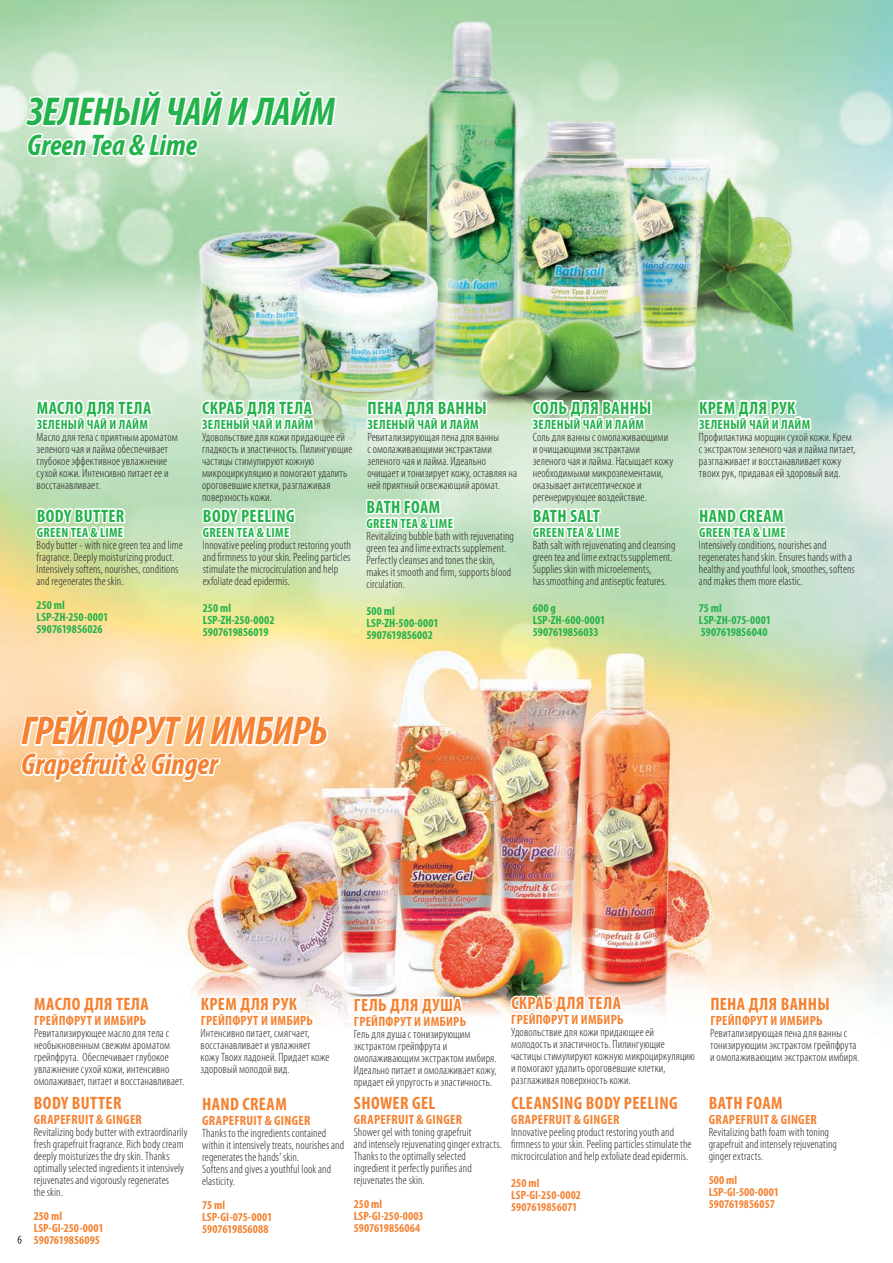
<style>
.page{position:relative;width:893px;height:1263px;background:#fff}
.page>*{position:absolute;margin:0;border:0;box-sizing:border-box;transform-origin:0 0}
.t1{font:italic 700 condensed 40.5px "Myriad Pro";letter-spacing:-.02em;color:#f48232}
.t2{font:italic 700 condensed 40.5px "Myriad Pro";letter-spacing:-.02em;color:#23b24b}
.t3{font:italic 700 condensed 30px "Myriad Pro";color:#f48232}
.t4{font:italic 700 condensed 30px "Myriad Pro";color:#23b24b}
.t5{font:700 condensed 18px "Myriad Pro";letter-spacing:.02em;color:#f48232}
.t6{font:700 condensed 18px "Myriad Pro";letter-spacing:.02em;color:#23b24b}
.t7{font:700 condensed 13.5px "Myriad Pro";letter-spacing:.02em;color:#f48232}
.t8{font:700 condensed 13.5px "Myriad Pro";letter-spacing:.02em;color:#23b24b}
.t9{font:300 condensed 12px/12px "Myriad Pro";letter-spacing:.01em;color:#231f20}
.t10{font:700 condensed 12px/12px "Myriad Pro";letter-spacing:.005em;color:#f48232}
.t11{font:700 condensed 12px/12px "Myriad Pro";letter-spacing:.005em;color:#23b24b}
</style>
<div class="page">
<img style="left:0;top:0;width:893px;height:1244px">
<svg style="left:23px;top:0;width:316px;height:159px"></svg>
<svg style="left:18px;top:708px;width:312px;height:444px"></svg>
<img style="left:350px;top:903px;width:120px;height:269px">
<img style="left:509px;top:902px;width:171px;height:238px">
<svg style="left:706px;top:903px;width:126px;height:248px"></svg>
<svg style="left:33px;top:290px;width:122px;height:290px;background:#d5e8cc"></svg>
<img style="left:199px;top:306px;width:117px;height:274px">
<img style="left:364px;top:306px;width:125px;height:265px">
<img style="left:529px;top:306px;width:124px;height:274px">
<svg style="left:696px;top:290px;width:117px;height:290px;background:#bfddc6"></svg>
<svg style="left:18px;top:1235px;width:4px;height:8px"></svg>
<h1 class="t2" style="left:27px;top:86px;width:309px">ЗЕЛЕНЫЙ ЧАЙ И ЛАЙМ</h1>
<h2 class="t4" style="left:27px;top:126px;width:171px">Green Tea &amp; Lime</h2>
<h3 class="t6" style="left:37px;top:396px;width:116px">МАСЛО ДЛЯ ТЕЛА</h3>
<p class="t8" style="left:37px;top:416px;width:113px">ЗЕЛЕНЫЙ ЧАЙ И ЛАЙМ</p>
<p class="t9" style="left:37px;top:431px;width:143px">Масло для тела с приятным ароматом зеленого чая и лайма обеспечивает глубокое эффективное увлажнение сухой кожи. Интенсивно питает ее и восстанавливает.</p>
<h3 class="t6" style="left:37px;top:505px;width:89px">BODY BUTTER</h3>
<p class="t8" style="left:37px;top:524px;width:88px">GREEN TEA &amp; LIME</p>
<p class="t9" style="left:37px;top:539px;width:148px">Body butter - with nice green tea and lime fragrance. Deeply moisturizing product.<br>Intensively softens, nourishes, conditions and regenerates the skin.</p>
<p class="t11" style="left:37px;top:599px;width:73px">250 ml<br>LSP-ZH-250-0001<br>5907619856026</p>
<h3 class="t6" style="left:202px;top:396px;width:111px">СКРАБ ДЛЯ ТЕЛА</h3>
<p class="t8" style="left:202px;top:416px;width:113px">ЗЕЛЕНЫЙ ЧАЙ И ЛАЙМ</p>
<p class="t9" style="left:202px;top:431px;width:152px">Удовольствие для кожи придающее ей гладкость и эластичность. Пилингующие частицы стимулируют кожную микроциркуляцию и помогают удалить ороговевшие клетки, разглаживая поверхность кожи.</p>
<h3 class="t6" style="left:203px;top:505px;width:93px">BODY PEELING</h3>
<p class="t8" style="left:203px;top:524px;width:88px">GREEN TEA &amp; LIME</p>
<p class="t9" style="left:203px;top:539px;width:150px">Innovative peeling product restoring youth and firmness to your skin. Peeling particles stimulate the microcirculation and help exfoliate dead epidermis.</p>
<p class="t11" style="left:203px;top:602px;width:73px">250 ml<br>LSP-ZH-250-0002<br>5907619856019</p>
<h3 class="t6" style="left:368px;top:396px;width:121px">ПЕНА ДЛЯ ВАННЫ</h3>
<p class="t8" style="left:368px;top:416px;width:113px">ЗЕЛЕНЫЙ ЧАЙ И ЛАЙМ</p>
<p class="t9" style="left:367px;top:431px;width:151px">Ревитализирующая пена для ванны<br>с омолаживающими экстрактами зеленого чая и лайма. Идеально очищает и тонизирует кожу, оставляя на ней приятный освежающий аромат.</p>
<h3 class="t6" style="left:367px;top:496px;width:75px">BATH FOAM</h3>
<p class="t8" style="left:367px;top:515px;width:88px">GREEN TEA &amp; LIME</p>
<p class="t9" style="left:366px;top:530px;width:149px">Revitalizing bubble bath with rejuvenating green tea and lime extracts supplement.<br>Perfectly cleanses and tones the skin, makes it smooth and firm, supports blood circulation.</p>
<p class="t11" style="left:366px;top:605px;width:74px">500 ml<br>LSP-ZH-500-0001<br>5907619856002</p>
<h3 class="t6" style="left:533px;top:396px;width:120px">СОЛЬ ДЛЯ ВАННЫ</h3>
<p class="t8" style="left:533px;top:416px;width:113px">ЗЕЛЕНЫЙ ЧАЙ И ЛАЙМ</p>
<p class="t9" style="left:533px;top:431px;width:142px">Соль для ванны с омолаживающими и очищающими экстрактами зеленого чая и лайма. Насыщает кожу необходимыми микроэлементами, оказывает антисептическое и регенерирующее воздействие.</p>
<h3 class="t6" style="left:533px;top:505px;width:68px">BATH SALT</h3>
<p class="t8" style="left:533px;top:524px;width:88px">GREEN TEA &amp; LIME</p>
<p class="t9" style="left:533px;top:539px;width:144px">Bath salt with rejuvenating and cleansing green tea and lime extracts supplement.<br>Supplies skin with microelements,<br>has smoothing and antiseptic features.</p>
<p class="t11" style="left:533px;top:602px;width:74px">600 g<br>LSP-ZH-600-0001<br>5907619856033</p>
<h3 class="t6" style="left:699px;top:396px;width:98px">КРЕМ ДЛЯ РУК</h3>
<p class="t8" style="left:699px;top:416px;width:113px">ЗЕЛЕНЫЙ ЧАЙ И ЛАЙМ</p>
<p class="t9" style="left:699px;top:431px;width:158px">Профилактика морщин сухой кожи. Крем с экстрактом зеленого чая и лайма питает, разглаживает и восстанавливает кожу твоих рук, придавая ей здоровый вид.</p>
<h3 class="t6" style="left:699px;top:505px;width:86px">HAND CREAM</h3>
<p class="t8" style="left:699px;top:524px;width:88px">GREEN TEA &amp; LIME</p>
<p class="t9" style="left:699px;top:539px;width:157px">Intensively conditions, nourishes and regenerates hand skin. Ensures hands with a healthy and youthful look, smoothes, softens and makes them more elastic.</p>
<p class="t11" style="left:699px;top:602px;width:73px">75 ml<br>LSP-ZH-075-0001<br>5907619856040</p>
<h1 class="t1" style="left:21px;top:706px;width:308px">ГРЕЙПФРУТ И ИМБИРЬ</h1>
<h2 class="t3" style="left:21px;top:746px;width:198px">Grapefruit &amp; Ginger</h2>
<h3 class="t5" style="left:34px;top:993px;width:116px">МАСЛО ДЛЯ ТЕЛА</h3>
<p class="t7" style="left:34px;top:1012px;width:114px">ГРЕЙПФРУТ И ИМБИРЬ</p>
<p class="t9" style="left:34px;top:1027px;width:152px">Ревитализирующее масло для тела с необыкновенным свежим ароматом грейпфрута. Обеспечивает глубокое увлажнение сухой кожи, интенсивно омолаживает, питает и восстанавливает.</p>
<h3 class="t5" style="left:34px;top:1091px;width:89px">BODY BUTTER</h3>
<p class="t7" style="left:34px;top:1111px;width:110px">GRAPEFRUIT &amp; GINGER</p>
<p class="t9" style="left:34px;top:1126px;width:155px">Revitalizing body butter with extraordinarily fresh grapefruit fragrance. Rich body cream deeply moisturizes the dry skin. Thanks optimally selected ingredients it intensively rejuvenates and vigorously regenerates<br>the skin.</p>
<p class="t10" style="left:34px;top:1209px;width:71px">250 ml<br>LSP-GI-250-0001<br>5907619856095</p>
<h3 class="t5" style="left:201px;top:993px;width:98px">КРЕМ ДЛЯ РУК</h3>
<p class="t7" style="left:201px;top:1012px;width:114px">ГРЕЙПФРУТ И ИМБИРЬ</p>
<p class="t9" style="left:201px;top:1027px;width:130px">Интенсивно питает, смягчает, восстанавливает и увлажняет кожу Твоих ладоней. Придает коже здоровый молодой вид.</p>
<h3 class="t5" style="left:202px;top:1093px;width:86px">HAND CREAM</h3>
<p class="t7" style="left:202px;top:1112px;width:110px">GRAPEFRUIT &amp; GINGER</p>
<p class="t9" style="left:202px;top:1127px;width:144px">Thanks to the ingredients contained within it intensively treats, nourishes and regenerates the hands’ skin.<br>Softens and gives a youthful look and elasticity.</p>
<p class="t10" style="left:202px;top:1199px;width:72px">75 ml<br>LSP-GI-075-0001<br>5907619856088</p>
<h3 class="t5" style="left:354px;top:993px;width:109px">ГЕЛЬ ДЛЯ ДУША</h3>
<p class="t7" style="left:354px;top:1012px;width:114px">ГРЕЙПФРУТ И ИМБИРЬ</p>
<p class="t9" style="left:354px;top:1028px;width:144px">Гель для душа с тонизирующим экстрактом грейпфрута и омолаживающим экстрактом имбиря.<br>Идеально питает и омолаживает кожу, придает ей упругость и эластичность.</p>
<h3 class="t5" style="left:354px;top:1092px;width:83px">SHOWER GEL</h3>
<p class="t7" style="left:354px;top:1111px;width:110px">GRAPEFRUIT &amp; GINGER</p>
<p class="t9" style="left:354px;top:1126px;width:149px">Shower gel with toning grapefruit<br>and intensely rejuvenating ginger extracts.<br>Thanks to the optimally selected ingredient it perfectly purifies and rejuvenates the skin.</p>
<p class="t10" style="left:354px;top:1198px;width:71px">250 ml<br>LSP-GI-250-0003<br>5907619856064</p>
<h3 class="t5" style="left:511px;top:992px;width:111px">СКРАБ ДЛЯ ТЕЛА</h3>
<p class="t7" style="left:511px;top:1011px;width:114px">ГРЕЙПФРУТ И ИМБИРЬ</p>
<p class="t9" style="left:511px;top:1026px;width:185px">Удовольствие для кожи придающее ей молодость и эластичность. Пилингующие частицы стимулируют кожную микроциркуляцию и помогают удалить ороговевшие клетки, разглаживая поверхность кожи.</p>
<h3 class="t5" style="left:511px;top:1092px;width:168px">CLEANSING BODY PEELING</h3>
<p class="t7" style="left:511px;top:1111px;width:110px">GRAPEFRUIT &amp; GINGER</p>
<p class="t9" style="left:511px;top:1126px;width:182px">Innovative peeling product restoring youth and firmness to your skin. Peeling particles stimulate the microcirculation and help exfoliate dead epidermis.</p>
<p class="t10" style="left:511px;top:1177px;width:71px">250 ml<br>LSP-GI-250-0002<br>5907619856071</p>
<h3 class="t5" style="left:710px;top:993px;width:121px">ПЕНА ДЛЯ ВАННЫ</h3>
<p class="t7" style="left:710px;top:1012px;width:114px">ГРЕЙПФРУТ И ИМБИРЬ</p>
<p class="t9" style="left:710px;top:1027px;width:151px">Ревитализирующая пена для ванны с тонизирующим экстрактом грейпфрута и омолаживающим экстрактом имбиря.</p>
<h3 class="t5" style="left:709px;top:1091px;width:75px">BATH FOAM</h3>
<p class="t7" style="left:709px;top:1111px;width:110px">GRAPEFRUIT &amp; GINGER</p>
<p class="t9" style="left:709px;top:1126px;width:130px">Revitalizing bath foam with toning grapefruit and intensely rejuvenating ginger extracts.</p>
<p class="t10" style="left:709px;top:1173px;width:72px">500 ml<br>LSP-GI-500-0001<br>5907619856057</p>
</div>
